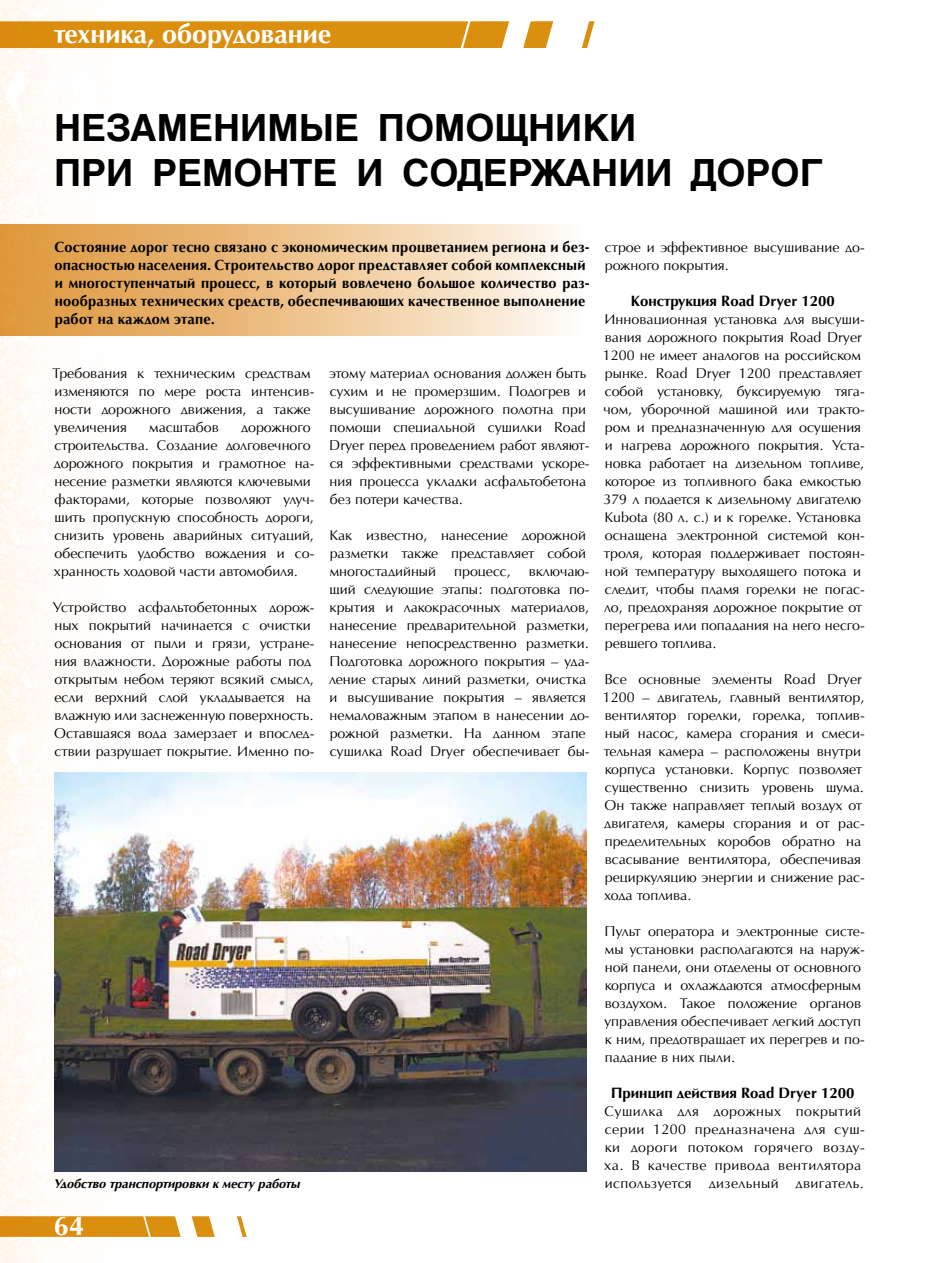
<style>
.page{position:relative;width:936px;height:1263px;background:#fff}
.page>*{position:absolute;margin:0;border:0;box-sizing:border-box;transform-origin:0 0}
.t1{font:700 37.5px/45px "AG Helvetica";color:#000}
.t2{font:700 27px "AG Opus High Resolution";color:#fff}
.t3{font:700 15px/18px "AG Opus High Resolution";letter-spacing:.015em;color:#000}
.t4{font:14.25px/18px "AG Opus High Resolution";color:#000}
.t5{font:14.25px/18px "AG Opus High Resolution";letter-spacing:.03em;color:#000}
.t6{font:italic 700 12.75px "AG Opus High Resolution";color:#000}
</style>
<div class="page">
<img style="left:0;top:0;width:137px;height:1263px">
<svg style="left:0;top:21px;width:594px;height:27px"></svg>
<svg style="left:0;top:1216px;width:247px;height:21px"></svg>
<div style="left:0;top:224px;width:586px;height:112px;background:linear-gradient(to right,#dd9232,#fef8f1)"></div>
<img style="left:54px;top:772px;width:532px;height:400px">
<h2 class="t2" style="left:54px;top:18px;width:279px">техника, оборудование</h2>
<h1 class="t1" style="left:54px;top:106px;width:770px">НЕЗАМЕНИМЫЕ ПОМОЩНИКИ<br>ПРИ РЕМОНТЕ И СОДЕРЖАНИИ ДОРОГ</h1>
<p class="t3" style="left:54px;top:238px;width:536px">Состояние дорог тесно связано с экономическим процветанием региона и без&shy;опасностью населения. Строительство дорог представляет собой комплексный и многоступенчатый процесс, в который вовлечено большое количество раз&shy;нообразных технических средств, обеспечивающих качественное выполнение работ на каждом этапе.</p>
<p class="t4" style="left:52px;top:364px;width:263px">Требования к техническим средствам изменяются по мере роста интенсив&shy;ности дорожного движения, а также увеличения</p>
<p class="t4" style="left:149px;top:418px;width:71px">масштабов</p>
<p class="t4" style="left:54px;top:418px;width:262px;text-indent:187px">дорожного строительства. Создание долговечного дорожного покрытия и грамотное на&shy;несение разметки являются ключевыми факторами, которые позволяют улуч&shy;шить пропускную способность дороги, снизить уровень аварийных ситуаций, обеспечить удобство вождения и со&shy;хранность ходовой части автомобиля.</p>
<p class="t4" style="left:53px;top:598px;width:263px">Устройство асфальтобетонных дорож&shy;ных покрытий начинается с очистки основания от пыли и грязи, устране&shy;ния влажности. Дорожные работы под открытым небом теряют всякий смысл, если верхний слой укладывается на влажную или заснеженную поверхность.<br>Оставшаяся вода замерзает и впослед&shy;ствии разрушает покрытие. Именно по-</p>
<p class="t4" style="left:329px;top:364px;width:262px">этому материал основания должен быть сухим и не промерзшим. Подогрев и высушивание дорожного полотна при помощи специальной сушилки Road Dryer перед проведением работ являют&shy;ся эффективными средствами ускоре&shy;ния процесса укладки асфальтобетона без потери качества.</p>
<p class="t4" style="left:329px;top:526px;width:258px;text-align:justify">Как известно, нанесение дорожной разметки также представляет собой многостадийный</p>
<p class="t4" style="left:454px;top:562px;width:58px">процесс,</p>
<p class="t4" style="left:329px;top:562px;width:262px;text-indent:199px">включаю&shy;щий следующие этапы: подготовка по&shy;крытия и лакокрасочных материалов, нанесение предварительной разметки, нанесение непосредственно разметки.<br>Подготовка дорожного покрытия – уда&shy;ление старых линий разметки, очистка и высушивание покрытия – является немаловажным этапом в нанесении до&shy;рожной разметки. На данном этапе сушилка Road Dryer обеспечивает бы-</p>
<p class="t6" style="left:54px;top:1176px;width:248px">Удобство транспортировки к месту работы</p>
<h2 class="t2" style="left:54px;top:1210px;width:32px">64</h2>
<p class="t4" style="left:604px;top:238px;width:261px">строе и эффективное высушивание до&shy;рожного покрытия.</p>
<p class="t3" style="left:631px;top:292px;width:205px">Конструкция Road Dryer 1200</p>
<p class="t4" style="left:603px;top:310px;width:263px">Инновационная установка для высуши&shy;вания дорожного покрытия Road Dryer 1200 не имеет аналогов на российском рынке. Road Dryer 1200 представляет собой установку, буксируемую тяга&shy;чом, уборочной машиной или тракто&shy;ром и предназначенную для осушения и нагрева дорожного покрытия. Уста&shy;новка работает на дизельном топливе, которое из топливного бака емкостью 379 л подается к дизельному двигателю Kubota (80 л. с.) и к горелке. Установка оснащена электронной системой кон&shy;троля, которая поддерживает постоян&shy;ной температуру выходящего потока и следит, чтобы пламя горелки не погас&shy;ло, предохраняя дорожное покрытие от перегрева или попадания на него несго&shy;ревшего топлива.</p>
<p class="t4" style="left:603px;top:670px;width:263px">Все основные элементы Road Dryer 1200 – двигатель, главный вентилятор, вентилятор горелки, горелка, топлив&shy;ный насос, камера сгорания и смеси&shy;тельная камера – расположены внутри корпуса установки. Корпус позволяет существенно снизить уровень шума.<br>Он также направляет теплый воздух от двигателя, камеры сгорания и от рас&shy;пределительных коробов обратно на всасывание вентилятора, обеспечивая рециркуляцию энергии и снижение рас&shy;хода топлива.</p>
<p class="t4" style="left:604px;top:922px;width:262px">Пульт оператора и электронные систе&shy;мы установки располагаются на наруж&shy;ной панели, они отделены от основного корпуса и охлаждаются атмосферным воздухом. Такое положение органов управления обеспечивает легкий доступ к ним, предотвращает их перегрев и по&shy;падание в них пыли.</p>
<p class="t3" style="left:611px;top:1084px;width:245px">Принцип действия Road Dryer 1200</p>
<p class="t5" style="left:604px;top:1102px;width:262px">Сушилка для дорожных покрытий серии 1200 предназначена для суш&shy;ки дороги потоком горячего возду&shy;ха. В качестве привода вентилятора используется дизельный двигатель.</p>
</div>
